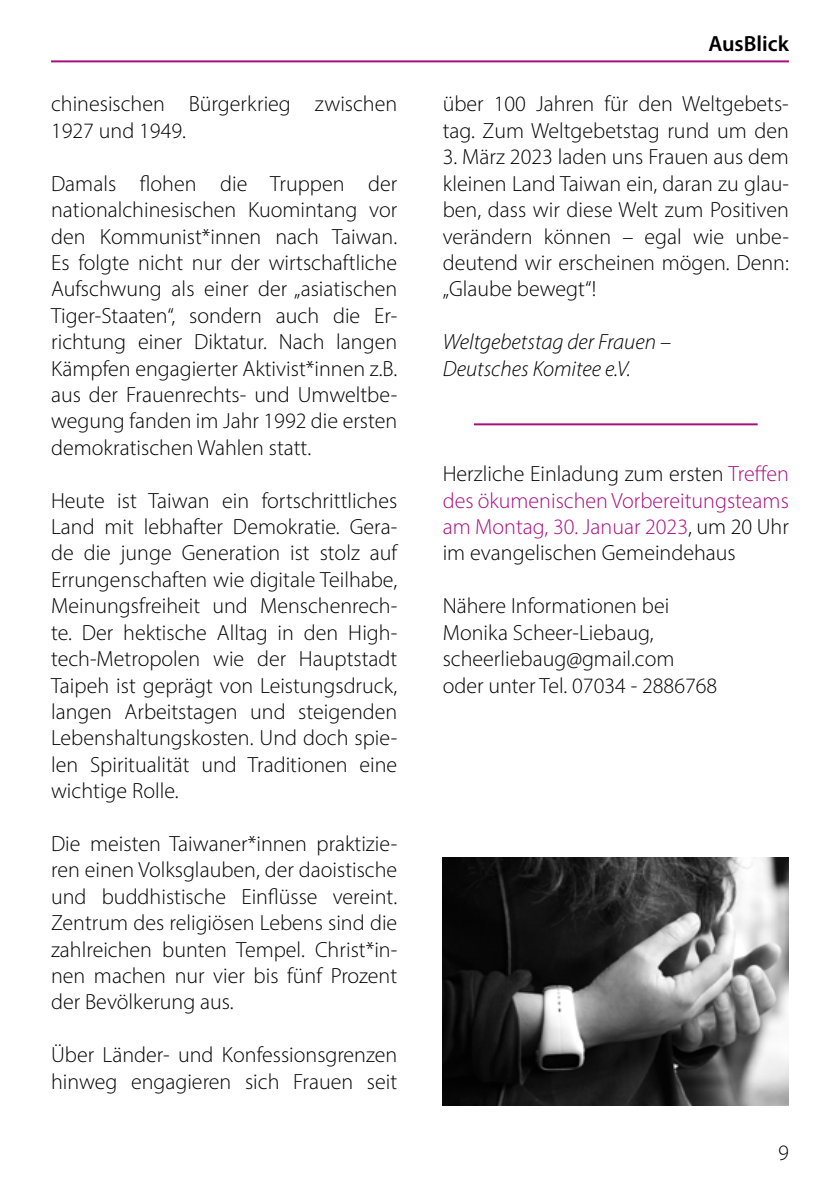
<style>
.page{position:relative;width:840px;height:1191px;background:#fff}
.page>*{position:absolute;margin:0;border:0;box-sizing:border-box;transform-origin:0 0}
.t1{font:300 22px/26.4px "Myriad Pro";color:#000;text-align:justify}
.t2{font:italic 300 22px/26.4px "Myriad Pro";color:#000}
.t3{font:600 22px "Myriad Pro";color:#000}
.s1{color:#a60f80}
</style>
<div class="page">
<hr style="left:51px;top:60px;width:737px;height:2px;background:#a60f80">
<hr style="left:473px;top:423px;width:284px;height:2px;background:#a60f80">
<img style="left:442px;top:857px;width:346px;height:249px">
<p class="t1" style="left:51px;top:91px;width:347px">chinesischen Bürgerkrieg zwischen<br>1927 und 1949.</p>
<p class="t1" style="left:51px;top:170px;width:347px">Damals flohen die Truppen der nationalchinesischen Kuomintang vor den Kommunist*innen nach Taiwan.<br>Es folgte nicht nur der wirtschaftliche Aufschwung als einer der „asiatischen Tiger-Staaten“, sondern auch die Er&shy;richtung einer Diktatur. Nach langen Kämpfen engagierter Aktivist*innen z.B. aus der Frauenrechts- und Umweltbe&shy;wegung fanden im Jahr 1992 die ersten demokratischen Wahlen statt.</p>
<p class="t1" style="left:51px;top:487px;width:347px">Heute ist Taiwan ein fortschrittliches Land mit lebhafter Demokratie. Gera&shy;de die junge Generation ist stolz auf Errungenschaften wie digitale Teilhabe, Meinungsfreiheit und Menschenrech&shy;te. Der hektische Alltag in den High&shy;tech-Metropolen wie der Hauptstadt Taipeh ist geprägt von Leistungsdruck, langen Arbeitstagen und steigenden Lebenshaltungskosten. Und doch spie&shy;len Spiritualität und Traditionen eine wichtige Rolle.</p>
<p class="t1" style="left:51px;top:830px;width:347px">Die meisten Taiwaner*innen praktizie&shy;ren einen Volksglauben, der daoistische und buddhistische Einflüsse vereint.<br>Zentrum des religiösen Lebens sind die zahlreichen bunten Tempel. Christ*in&shy;nen machen nur vier bis fünf Prozent der Bevölkerung aus.</p>
<p class="t1" style="left:51px;top:1041px;width:347px">Über Länder- und Konfessionsgrenzen hinweg engagieren sich Frauen seit</p>
<p class="t3" style="left:708px;top:29px;width:82px">AusBlick</p>
<p class="t1" style="left:442px;top:91px;width:347px">über 100 Jahren für den Weltgebets&shy;tag. Zum Weltgebetstag rund um den</p>
<p class="t1" style="left:442px;top:144px;width:347px">3. März 2023 laden uns Frauen aus dem kleinen Land Taiwan ein, daran zu glau&shy;ben, dass wir diese Welt zum Positiven verändern können – egal wie unbe&shy;deutend wir erscheinen mögen. Denn: „Glaube bewegt“!</p>
<p class="t2" style="left:442px;top:328px;width:230px">Weltgebetstag der Frauen –<br>Deutsches Komitee e.V.</p>
<p class="t1" style="left:442px;top:460px;width:347px">Herzliche Einladung zum ersten <span class="s1">Treffen des ökumenischen Vorbereitungsteams am Montag, 30. Januar 2023</span>, um 20 Uhr im evangelischen Gemeindehaus</p>
<p class="t1" style="left:442px;top:592px;width:276px;text-align:left">Nähere Informationen bei<br>Monika Scheer-Liebaug, scheerliebaug@gmail.com oder unter Tel. 07034 - 2886768</p>
<p class="t1" style="left:777px;top:1139px;width:12px">9</p>
</div>
